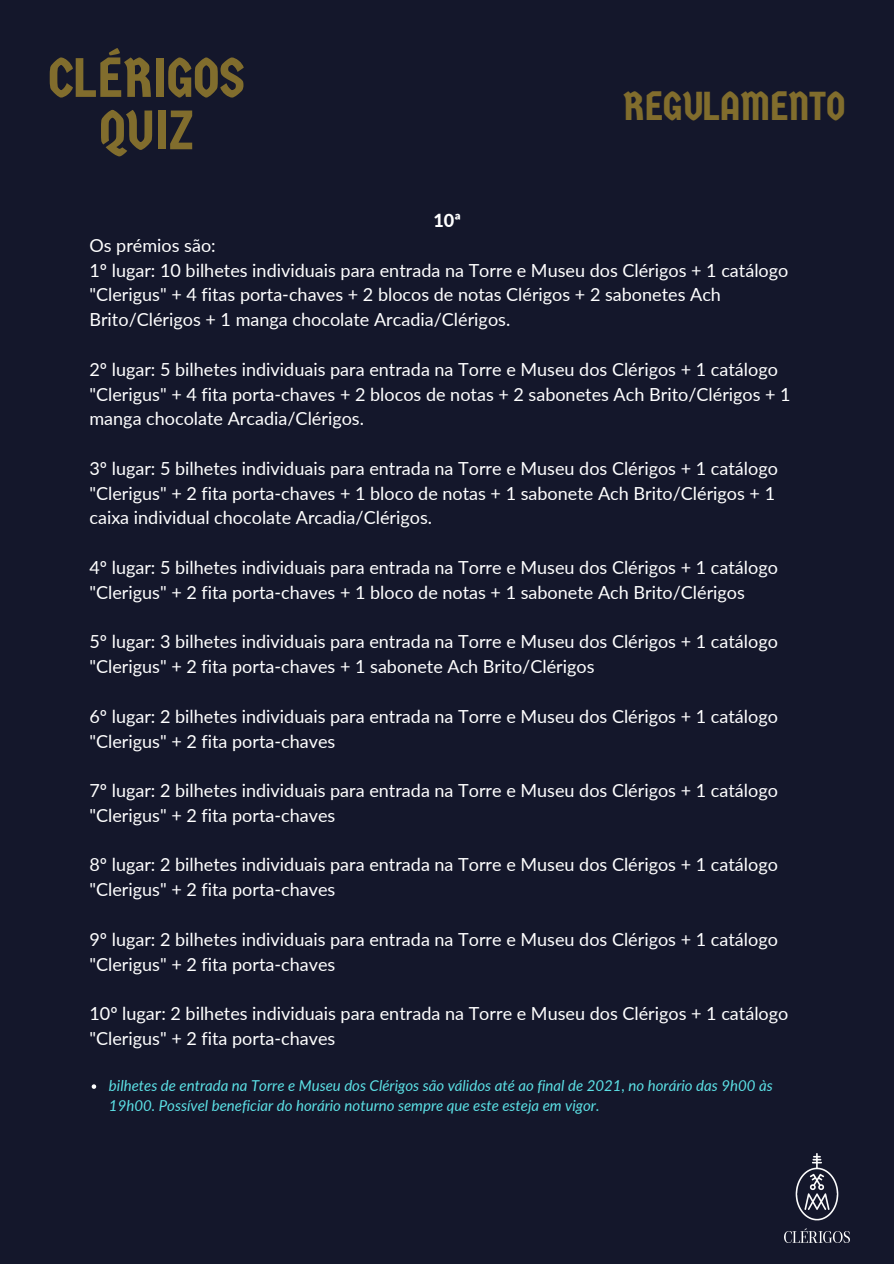
<style>
.page{position:relative;width:894px;height:1264px;background:#fff}
.page>*{position:absolute;margin:0;border:0;box-sizing:border-box;transform-origin:0 0}
.t1{font:55.35px/52.3px "Germania One";color:#816d2d;text-align:center}
.t2{font:40.35px "Germania One";color:#816d2d}
.t3{font:18px/24.8px "Lato";color:#fff}
.t4{font:800 18px "Lato";color:#fff}
.t5{font:italic 15px/20.2px "Lato";color:#5ce1e6}
</style>
<div class="page">
<div style="left:0;top:0;width:893px;height:1263px;background:#14172b"></div>
<svg style="left:92px;top:1084px;width:4px;height:4px"></svg>
<img style="left:784px;top:1153px;width:65px;height:89px">
<h1 class="t1" style="left:48px;top:52px;width:198px">CLÉRIGOS<br>QUIZ</h1>
<h2 class="t2" style="left:623px;top:83px;width:223px">REGULAMENTO</h2>
<p class="t4" style="left:433px;top:209px;width:29px">10ª</p>
<p class="t3" style="left:89px;top:232px;width:700px">Os prémios são:<br>1º lugar: 10 bilhetes individuais para entrada na Torre e Museu dos Clérigos + 1 catálogo "Clerigus" + 4 fitas porta-chaves + 2 blocos de notas Clérigos + 2 sabonetes Ach Brito/Clérigos + 1 manga chocolate Arcadia/Clérigos.</p>
<p class="t3" style="left:89px;top:356px;width:702px">2º lugar: 5 bilhetes individuais para entrada na Torre e Museu dos Clérigos + 1 catálogo "Clerigus" + 4 fita porta-chaves + 2 blocos de notas + 2 sabonetes Ach Brito/Clérigos + 1 manga chocolate Arcadia/Clérigos.</p>
<p class="t3" style="left:89px;top:455px;width:689px">3º lugar: 5 bilhetes individuais para entrada na Torre e Museu dos Clérigos + 1 catálogo "Clerigus" + 2 fita porta-chaves + 1 bloco de notas + 1 sabonete Ach Brito/Clérigos + 1 caixa individual chocolate Arcadia/Clérigos.</p>
<p class="t3" style="left:89px;top:554px;width:689px">4º lugar: 5 bilhetes individuais para entrada na Torre e Museu dos Clérigos + 1 catálogo "Clerigus" + 2 fita porta-chaves + 1 bloco de notas + 1 sabonete Ach Brito/Clérigos</p>
<p class="t3" style="left:89px;top:629px;width:689px">5º lugar: 3 bilhetes individuais para entrada na Torre e Museu dos Clérigos + 1 catálogo "Clerigus" + 2 fita porta-chaves + 1 sabonete Ach Brito/Clérigos</p>
<p class="t3" style="left:89px;top:703px;width:689px">6º lugar: 2 bilhetes individuais para entrada na Torre e Museu dos Clérigos + 1 catálogo "Clerigus" + 2 fita porta-chaves</p>
<p class="t3" style="left:89px;top:777px;width:689px">7º lugar: 2 bilhetes individuais para entrada na Torre e Museu dos Clérigos + 1 catálogo "Clerigus" + 2 fita porta-chaves</p>
<p class="t3" style="left:89px;top:852px;width:689px">8º lugar: 2 bilhetes individuais para entrada na Torre e Museu dos Clérigos + 1 catálogo "Clerigus" + 2 fita porta-chaves</p>
<p class="t3" style="left:89px;top:926px;width:689px">9º lugar: 2 bilhetes individuais para entrada na Torre e Museu dos Clérigos + 1 catálogo "Clerigus" + 2 fita porta-chaves</p>
<p class="t3" style="left:89px;top:1000px;width:700px">10º lugar: 2 bilhetes individuais para entrada na Torre e Museu dos Clérigos + 1 catálogo "Clerigus" + 2 fita porta-chaves</p>
<p class="t5" style="left:109px;top:1075px;width:665px">bilhetes de entrada na Torre e Museu dos Clérigos são válidos até ao final de 2021, no horário das 9h00 às<br>19h00. Possível beneficiar do horário noturno sempre que este esteja em vigor.</p>
</div>
